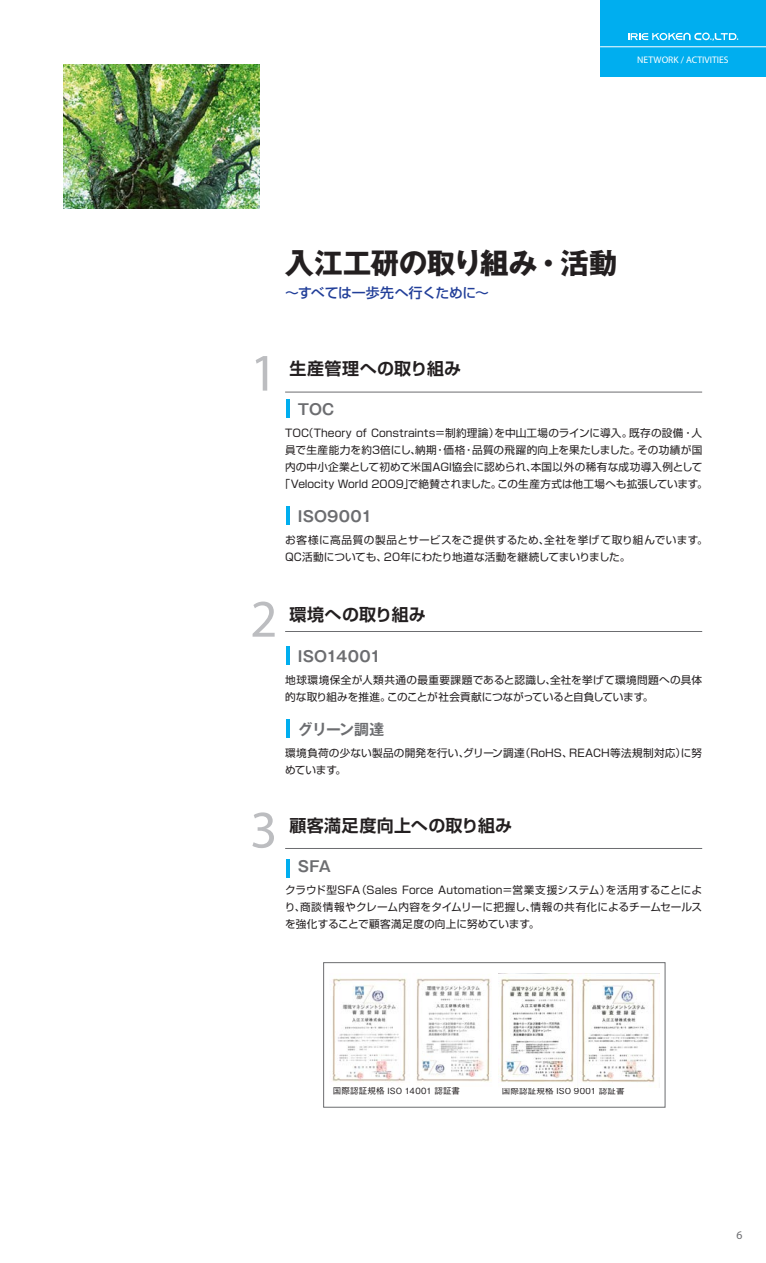
<style>
.page{position:relative;width:766px;height:1263px;background:#fff}
.page>*{position:absolute;margin:0;border:0;box-sizing:border-box;transform-origin:0 0}
.t1{font:53.1px "Myriad Pro";color:#bcbdc0}
.t2{font:700 28.65px "Gothic MB101 Pro";letter-spacing:-.02em;color:#231f20}
.t3{font:700 16.95px "Shin Go Pro De";letter-spacing:.02em;color:#231f20}
.t4{font:700 14.85px "Gothic MB101 Pro De";letter-spacing:.005em;color:#6c6d70}
.t5{font:500 13.8px "Shin Go Pro";letter-spacing:-.02em;color:#223f99}
.t6{font:11.7px "Myriad Pro";color:#6c6d70}
.t7{font:10.65px/17px "Shin Go Pro";letter-spacing:.01em;color:#231f20}
.t8{font:9.6px "Myriad Pro";color:#fff}
.t9{font:500 8.55px "Gothic BBB Pro";letter-spacing:.015em;color:#231f20}
</style>
<div class="page">
<div style="left:600px;top:0;width:165px;height:77px;background:#00aeef"></div>
<hr style="left:600px;top:46px;width:165px;height:1px;background:#fff">
<svg style="left:628px;top:33px;width:110px;height:8px"></svg>
<img style="left:64px;top:64px;width:195px;height:145px">
<hr style="left:286px;top:400px;width:3px;height:18px;background:#00aeef">
<hr style="left:286px;top:506px;width:3px;height:19px;background:#00aeef">
<hr style="left:286px;top:859px;width:3px;height:18px;background:#00aeef">
<hr style="left:286px;top:646px;width:3px;height:18px;background:#00aeef">
<hr style="left:286px;top:719px;width:3px;height:19px;background:#00aeef">
<hr style="left:285px;top:631px;width:417px;height:1px;background:#6c6d70">
<hr style="left:285px;top:392px;width:417px;height:1px;background:#6c6d70">
<hr style="left:285px;top:848px;width:417px;height:1px;background:#6c6d70">
<div style="left:323px;top:962px;width:342px;height:145px;border:1px solid #6c6d70"></div>
<img style="left:498px;top:973px;width:161px;height:109px">
<img style="left:332px;top:978px;width:159px;height:104px">
<p class="t8" style="left:637px;top:54px;width:93px">NETWORK / ACTIVITIES</p>
<p class="t2" style="left:285px;top:239px;width:334px">入江工研の取り組み・活動</p>
<p class="t5" style="left:285px;top:282px;width:205px">〜すべては一歩先へ行くために〜</p>
<p class="t1" style="left:250px;top:340px;width:29px">1</p>
<p class="t3" style="left:289px;top:354px;width:173px">生産管理への取り組み</p>
<p class="t4" style="left:298px;top:397px;width:38px">TOC</p>
<p class="t7" style="left:279px;top:423px;width:429px;text-align:center">TOC（Theory of Constraints＝制約理論）を中山工場のラインに導入。既存の設備・人員で生産能力を約3倍にし、納期・価格・品質の飛躍的向上を果たしました。その功績が国内の中小企業として初めて米国AGI協会に認められ、本国以外の稀有な成功導入例として「Velocity World 2009」で絶賛されました。この生産方式は他工場へも拡張しています。</p>
<p class="t4" style="left:298px;top:504px;width:76px">ISO9001</p>
<p class="t7" style="left:285px;top:530px;width:424px">お客様に高品質の製品とサービスをご提供するため、全社を挙げて取り組んでいます。<br>QC活動についても、20年にわたり地道な活動を継続してまいりました。</p>
<p class="t1" style="left:250px;top:586px;width:29px">2</p>
<p class="t3" style="left:289px;top:600px;width:138px">環境への取り組み</p>
<p class="t4" style="left:298px;top:644px;width:85px">ISO14001</p>
<p class="t7" style="left:285px;top:670px;width:418px">地球環境保全が人類共通の最重要課題であると認識し、全社を挙げて環境問題への具体的な取り組みを推進。このことが社会貢献につながっていると自負しています。</p>
<p class="t4" style="left:298px;top:717px;width:88px">グリーン調達</p>
<p class="t7" style="left:285px;top:743px;width:418px">環境負荷の少ない製品の開発を行い、グリーン調達（RoHS、REACH等法規制対応）に努めています。</p>
<p class="t1" style="left:250px;top:797px;width:29px">3</p>
<p class="t3" style="left:289px;top:811px;width:224px">顧客満足度向上への取り組み</p>
<p class="t4" style="left:298px;top:854px;width:35px">SFA</p>
<p class="t7" style="left:285px;top:880px;width:418px;text-align:justify">クラウド型SFA（Sales Force Automation＝営業支援システム）を活用することにより、商談情報やクレーム内容をタイムリーに把握し、情報の共有化によるチームセールスを強化することで顧客満足度の向上に努めています。</p>
<p class="t9" style="left:332px;top:1084px;width:129px">国際認証規格 ISO 14001 認証書</p>
<p class="t9" style="left:501px;top:1084px;width:124px">国際認証規格 ISO 9001 認証書</p>
<p class="t6" style="left:736px;top:1227px;width:7px">6</p>
</div>
